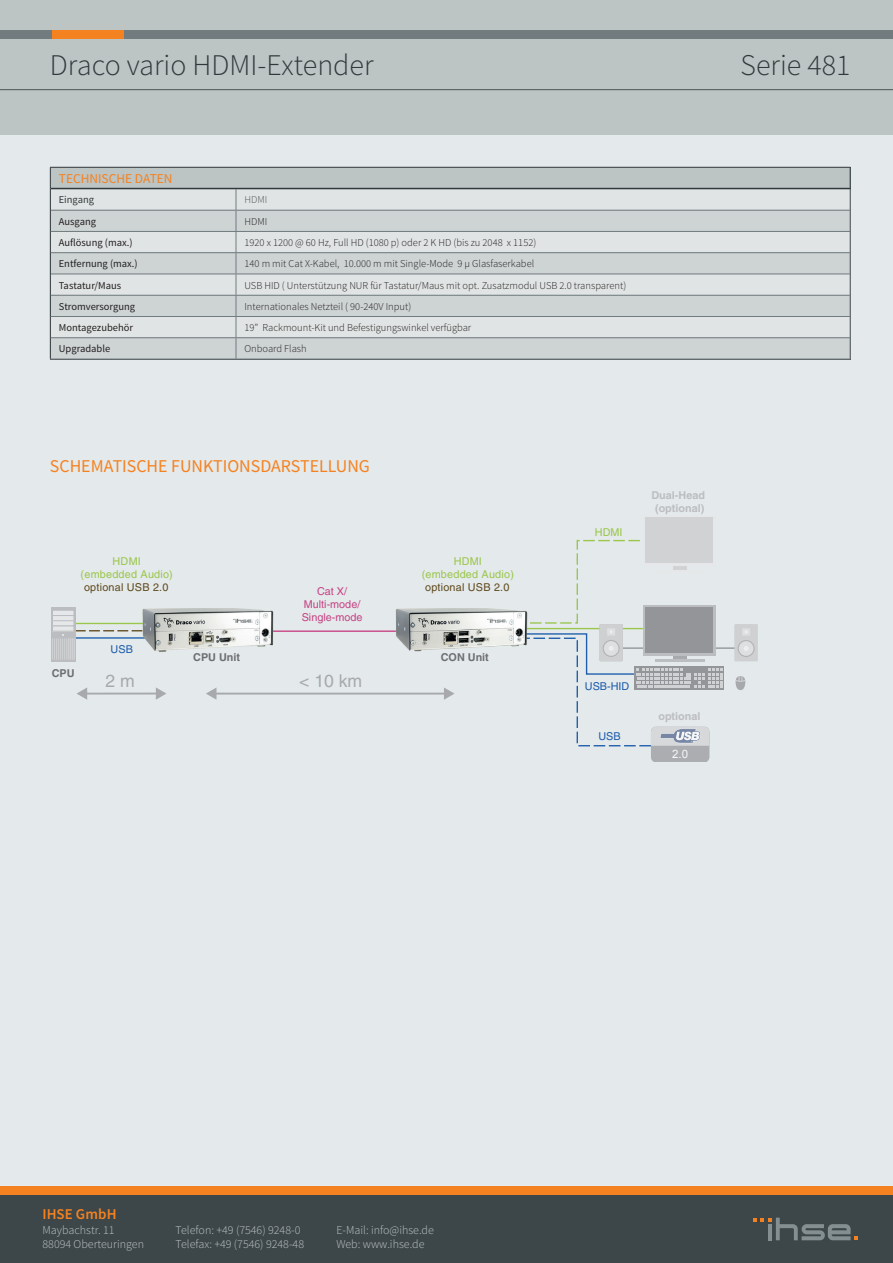
<style>
.page{position:relative;width:893px;height:1263px;background:#fff}
.page>*{position:absolute;margin:0;border:0;box-sizing:border-box;transform-origin:0 0}
.t1{font:300 30px "Source Sans Pro";color:#31393c}
.t2{font:18px "Source Sans Pro";color:#f58220}
.t3{font:17.55px "Helvetica";color:#a8a9ad}
.t4{font:600 15px "Source Sans Pro";letter-spacing:.005em;color:#f58220}
.t5{font:13.5px "Source Sans Pro";color:#f58220}
.t6{font:300 12px/14.4px "Source Sans Pro";color:#c0c5c6}
.t7{font:11.55px "Arial";color:#fff}
.t8{font:10.8px/13px "Helvetica";letter-spacing:.02em;color:#9ac64a;text-align:center}
.t9{font:10.8px "Helvetica";letter-spacing:.02em;color:#5f491c}
.t10{font:700 10.8px/13px "Helvetica";color:#bcbdc0;text-align:center}
.t11{font:10.8px/13px "Helvetica";color:#c54284;text-align:center}
.t12{font:700 10.8px "Helvetica";color:#6d6e71}
.t13{font:10.8px "Helvetica";color:#1c5cab}
.Text_Tables{font:300 10.5px "Source Sans Pro";color:#231f20}
.Text_Tables-2{font:10.5px "Source Sans Pro";color:#231f20}
.Text_Tables-3{font:10.5px "Source Sans Pro";color:#31393c}
.Text_Tables-4{font:300 10.5px "Source Sans Pro";color:#4d5455}
</style>
<div class="page">
<div style="left:0;top:0;width:893px;height:135px;background:#bcc4c4"></div>
<div style="left:0;top:135px;width:893px;height:1056px;background:#e4e9eb"></div>
<div style="left:119px;top:30px;width:774px;height:8px;background:#727c7f"></div>
<div style="left:51px;top:30px;width:72px;height:8px;background:#f58220"></div>
<div style="left:0;top:30px;width:51px;height:8px;background:#727c7f"></div>
<div style="left:0;top:1195px;width:893px;height:68px;background:#3d474a"></div>
<svg style="left:753px;top:1217px;width:105px;height:23px"></svg>
<div style="left:0;top:1186px;width:893px;height:9px;background:#f58220"></div>
<hr style="left:0;top:89px;width:893px;height:1px;background:#4d5455">
<div style="left:50px;top:167px;width:800px;height:22px;background:#bcc4c4"></div>
<svg style="left:51px;top:189px;width:799px;height:21px"></svg>
<svg style="left:51px;top:211px;width:799px;height:148px;fill:#ced3d4"></svg>
<svg style="left:236px;top:189px;width:1px;height:170px"></svg>
<hr style="left:51px;top:210px;width:185px;height:1px;background:#727c7f">
<hr style="left:51px;top:231px;width:185px;height:1px;background:#727c7f">
<hr style="left:51px;top:252px;width:185px;height:1px;background:#727c7f">
<hr style="left:51px;top:274px;width:185px;height:1px;background:#727c7f">
<hr style="left:51px;top:295px;width:185px;height:1px;background:#727c7f">
<hr style="left:51px;top:316px;width:185px;height:1px;background:#727c7f">
<hr style="left:51px;top:337px;width:185px;height:1px;background:#727c7f">
<hr style="left:50px;top:359px;width:186px;height:1px;background:#727c7f">
<hr style="left:236px;top:210px;width:614px;height:1px;background:#727c7f">
<hr style="left:236px;top:231px;width:614px;height:1px;background:#727c7f">
<hr style="left:236px;top:252px;width:614px;height:1px;background:#727c7f">
<hr style="left:236px;top:274px;width:614px;height:1px;background:#727c7f">
<hr style="left:236px;top:295px;width:614px;height:1px;background:#727c7f">
<hr style="left:236px;top:316px;width:614px;height:1px;background:#727c7f">
<hr style="left:236px;top:337px;width:614px;height:1px;background:#727c7f">
<hr style="left:236px;top:359px;width:614px;height:1px;background:#727c7f">
<svg style="left:850px;top:168px;width:1px;height:191px"></svg>
<hr style="left:50px;top:167px;width:186px;height:1px;background:#31393c">
<hr style="left:236px;top:167px;width:614px;height:1px;background:#31393c">
<hr style="left:51px;top:188px;width:185px;height:1px;background:#31393c">
<hr style="left:236px;top:188px;width:614px;height:1px;background:#31393c">
<svg style="left:50px;top:168px;width:1px;height:191px"></svg>
<hr style="left:612px;top:647px;width:129px;height:2px;background:#939598">
<div style="left:651px;top:727px;width:58px;height:35px;background:#abadb0;border-radius:5px"></div>
<hr style="left:75px;top:623px;width:92px;height:1px;background:#9ac64a">
<hr style="left:200px;top:630px;width:250px;height:2px;background:#c54284">
<hr style="left:484px;top:628px;width:159px;height:1px;background:#9ac64a">
<svg style="left:534px;top:539px;width:106px;height:85px"></svg>
<svg style="left:673px;top:566px;width:14px;height:4px"></svg>
<div style="left:643px;top:515px;width:73px;height:50px;background:linear-gradient(to right,#dadbdd,#dddee0)"></div>
<div style="left:646px;top:518px;width:67px;height:45px;background:#d1d2d4"></div>
<hr style="left:215px;top:693px;width:231px;height:1px;background:#a8a9ad">
<svg style="left:444px;top:687px;width:11px;height:13px"></svg>
<svg style="left:206px;top:688px;width:10px;height:12px"></svg>
<div style="left:51px;top:607px;width:25px;height:55px;background:#bcbdc0"></div>
<div style="left:52px;top:610px;width:22px;height:5px;background:#e6e7e9"></div>
<div style="left:52px;top:610px;width:22px;height:6px;border:1px solid #bcbdc0"></div>
<div style="left:52px;top:615px;width:22px;height:6px;background:#e6e7e9"></div>
<div style="left:52px;top:615px;width:22px;height:6px;border:1px solid #bcbdc0"></div>
<div style="left:52px;top:621px;width:22px;height:5px;background:#e6e7e9"></div>
<div style="left:52px;top:620px;width:22px;height:6px;border:1px solid #bcbdc0"></div>
<div style="left:52px;top:626px;width:22px;height:5px;background:#e6e7e9"></div>
<div style="left:52px;top:626px;width:22px;height:5px;border:1px solid #bcbdc0"></div>
<svg style="left:52px;top:630px;width:75px;height:29px"></svg>
<hr style="left:85px;top:693px;width:73px;height:1px;background:#a8a9ad">
<svg style="left:156px;top:687px;width:10px;height:13px"></svg>
<svg style="left:77px;top:687px;width:10px;height:13px"></svg>
<svg style="left:643px;top:605px;width:73px;height:25px"></svg>
<div style="left:646px;top:608px;width:67px;height:45px;background:#939598"></div>
<div style="left:599px;top:624px;width:24px;height:37px;background:linear-gradient(to right,#d1d2d4,#d0d1d3)"></div>
<svg style="left:722px;top:666px;width:2px;height:24px"></svg>
<svg style="left:534px;top:630px;width:188px;height:117px"></svg>
<svg style="left:735px;top:676px;width:11px;height:14px"></svg>
<svg style="left:734px;top:624px;width:24px;height:37px"></svg>
<img style="left:127px;top:608px;width:154px;height:44px">
<img style="left:386px;top:608px;width:148px;height:44px">
<h1 class="t1" style="left:50px;top:47px;width:325px">Draco vario HDMI-Extender</h1>
<h1 class="t1" style="left:741px;top:47px;width:111px">Serie 481</h1>
<p class="t5" style="left:59px;top:170px;width:115px">TECHNISCHE DATEN</p>
<p class="Text_Tables-3" style="left:59px;top:193px;width:37px">Eingang</p>
<p class="Text_Tables-4" style="left:244px;top:194px;width:24px">HDMI</p>
<p class="Text_Tables-2" style="left:59px;top:215px;width:39px">Ausgang</p>
<p class="Text_Tables" style="left:244px;top:215px;width:24px">HDMI</p>
<p class="Text_Tables-2" style="left:59px;top:236px;width:75px">Auflösung (max.)</p>
<p class="Text_Tables" style="left:244px;top:236px;width:293px">1920 x 1200 @ 60 Hz, Full HD (1080 p) oder 2 K HD (bis zu 2048 x 1152)</p>
<p class="Text_Tables-2" style="left:59px;top:257px;width:80px">Entfernung (max.)</p>
<p class="Text_Tables" style="left:244px;top:257px;width:291px">140 m mit Cat X-Kabel, 10.000 m mit Single-Mode 9 µ Glasfaserkabel</p>
<p class="Text_Tables-2" style="left:59px;top:279px;width:64px">Tastatur/Maus</p>
<p class="Text_Tables" style="left:244px;top:279px;width:383px">USB HID ( Unterstützung NUR für Tastatur/Maus mit opt. Zusatzmodul USB 2.0 transparent)</p>
<p class="Text_Tables-2" style="left:59px;top:300px;width:78px">Stromversorgung</p>
<p class="Text_Tables" style="left:244px;top:300px;width:168px">Internationales Netzteil ( 90-240V Input)</p>
<p class="Text_Tables-2" style="left:59px;top:321px;width:76px">Montagezubehör</p>
<p class="Text_Tables" style="left:244px;top:321px;width:228px">19” Rackmount-Kit und Befestigungswinkel verfügbar</p>
<p class="Text_Tables-2" style="left:59px;top:342px;width:53px">Upgradable</p>
<p class="Text_Tables" style="left:244px;top:342px;width:64px">Onboard Flash</p>
<p class="t2" style="left:50px;top:455px;width:322px">SCHEMATISCHE FUNKTIONSDARSTELLUNG</p>
<p class="t8" style="left:81px;top:555px;width:94px">HDMI<br>(embedded Audio)</p>
<p class="t8" style="left:422px;top:554px;width:94px">HDMI<br>(embedded Audio)</p>
<p class="t9" style="left:84px;top:581px;width:86px">optional USB 2.0</p>
<p class="t11" style="left:302px;top:584px;width:62px">Cat X/<br>Multi-mode/<br>Single-mode</p>
<p class="t9" style="left:425px;top:581px;width:86px">optional USB 2.0</p>
<p class="t12" style="left:52px;top:666px;width:24px">CPU</p>
<p class="t13" style="left:111px;top:643px;width:24px">USB</p>
<p class="t12" style="left:193px;top:651px;width:48px">CPU Unit</p>
<p class="t12" style="left:441px;top:651px;width:50px">CON Unit</p>
<p class="t3" style="left:105px;top:670px;width:31px">2 m</p>
<p class="t3" style="left:299px;top:670px;width:65px">&lt; 10 km</p>
<p class="t8" style="left:595px;top:526px;width:29px">HDMI</p>
<p class="t10" style="left:651px;top:488px;width:55px">Dual-Head (optional)</p>
<p class="t13" style="left:585px;top:680px;width:46px">USB-HID</p>
<p class="t13" style="left:598px;top:730px;width:24px">USB</p>
<p class="t10" style="left:658px;top:710px;width:44px">optional</p>
<p class="t7" style="left:672px;top:746px;width:18px">2.0</p>
<h3 class="t4" style="left:43px;top:1204px;width:76px">IHSE GmbH</h3>
<p class="t6" style="left:43px;top:1222px;width:103px">Maybachstr. 11<br>88094 Oberteuringen</p>
<p class="t6" style="left:176px;top:1222px;width:130px">Telefon: +49 (7546) 9248-0<br>Telefax: +49 (7546) 9248-48</p>
<p class="t6" style="left:336px;top:1222px;width:99px">E-Mail: info@ihse.de<br>Web: www.ihse.de</p>
</div>
